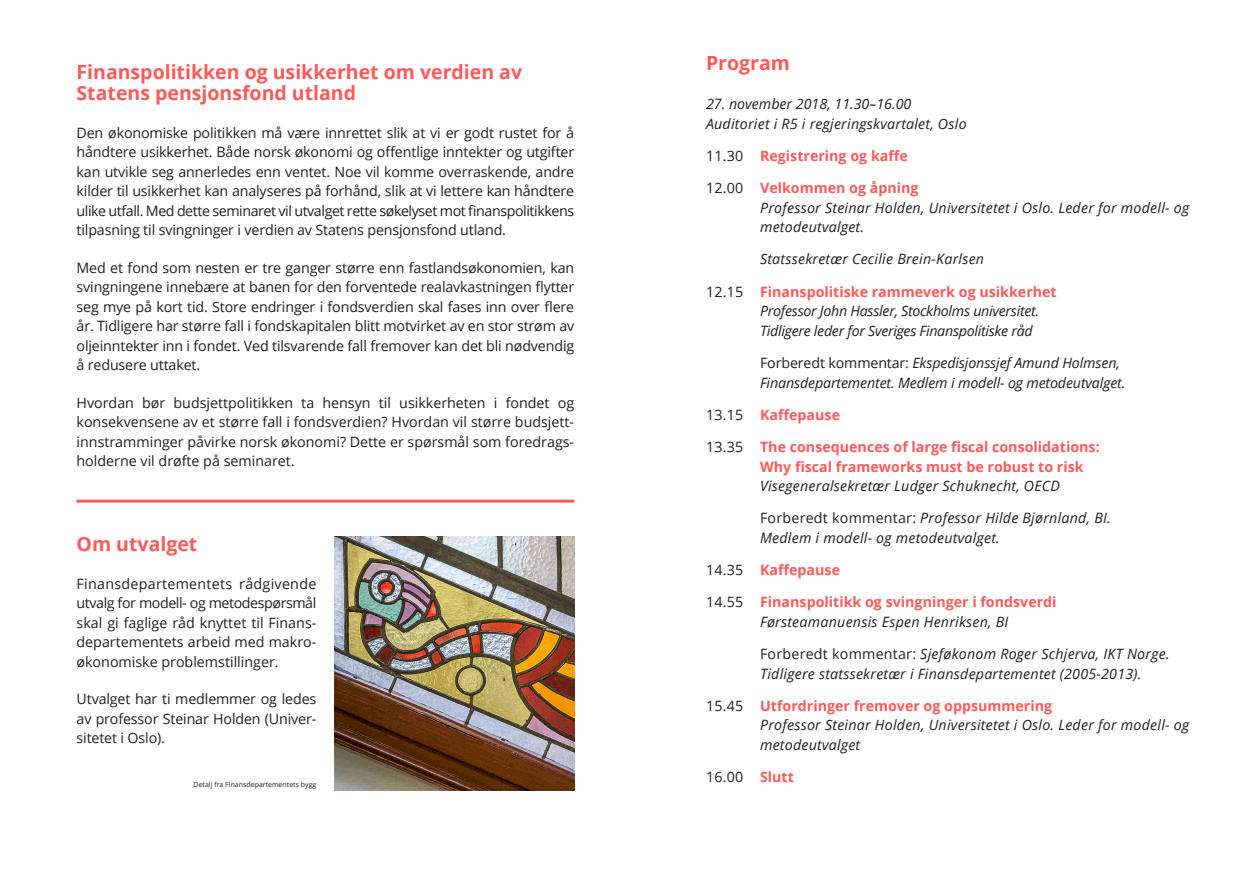
<style>
.page{position:relative;width:1259px;height:893px;background:#fff}
.page>*{position:absolute;margin:0;border:0;box-sizing:border-box;transform-origin:0 0}
.UnOverskrift_2{font:700 19.5px/21.5px "Open Sans";color:#ff5959}
.Normal_boks{font:14.25px/19.5px "Open Sans";letter-spacing:-.01em;color:#231f20;text-align:justify}
.friliste{font:italic 14.25px/19.5px "Open Sans";letter-spacing:.015em;color:#231f20}
.friliste-2{font:700 14.25px/19.5px "Open Sans";color:#ff5959}
.friliste-3{font:italic 14.25px/19.5px "Open Sans";letter-spacing:-.01em;color:#231f20}
.friliste-4{font:italic 14.25px/19.5px "Open Sans";letter-spacing:-.02em;color:#231f20}
.UnOverskrift_3{font:italic 14.25px "Open Sans";letter-spacing:.015em;color:#231f20}
.friliste-5{font:14.25px "Open Sans";color:#231f20}
.figur-noter{font:7.05px "Open Sans";color:#231f20}
.s1{font-weight:400;color:#231f20}
.s2{font-style:normal}
.s3{font-weight:700;color:#ff5959}
</style>
<div class="page">
<hr style="left:77px;top:500px;width:497px;height:3px;background:#ff5959">
<img style="left:334px;top:536px;width:240px;height:255px">
<p class="UnOverskrift_2" style="left:77px;top:60px;width:447px">Finanspolitikken og usikkerhet om verdien av<br>Statens pensjonsfond utland</p>
<p class="Normal_boks" style="left:77px;top:122px;width:499px">Den økonomiske politikken må være innrettet slik at vi er godt rustet for å håndtere usikkerhet. Både norsk økonomi og offentlige inntekter og utgifter kan utvikle seg annerledes enn ventet. Noe vil komme overraskende, andre kilder til usikkerhet kan analyseres på forhånd, slik at vi lettere kan håndtere ulike utfall. Med dette seminaret vil utvalget rette søkelyset mot finanspolitikkens tilpasning til svingninger i verdien av Statens pensjonsfond utland.</p>
<p class="Normal_boks" style="left:77px;top:257px;width:499px">Med et fond som nesten er tre ganger større enn fastlandsøkonomien, kan svingningene innebære at banen for den forventede realavkastningen flytter seg mye på kort tid. Store endringer i fondsverdien skal fases inn over flere år. Tidligere har større fall i fondskapitalen blitt motvirket av en stor strøm av oljeinntekter inn i fondet. Ved tilsvarende fall fremover kan det bli nødvendig å redusere uttaket.</p>
<p class="Normal_boks" style="left:77px;top:392px;width:499px">Hvordan bør budsjettpolitikken ta hensyn til usikkerheten i fondet og konsekvensene av et større fall i fondsverdien? Hvordan vil større budsjett&shy;innstramminger påvirke norsk økonomi? Dette er spørsmål som foredrags&shy;holderne vil drøfte på seminaret.</p>
<p class="UnOverskrift_2" style="left:77px;top:533px;width:122px">Om utvalget</p>
<p class="Normal_boks" style="left:77px;top:574px;width:241px">Finansdepartementets rådgivende utvalg for modell- og metodespørsmål skal gi faglige råd knyttet til Finans&shy;departementets arbeid med makro&shy;økonomiske problemstillinger.</p>
<p class="Normal_boks" style="left:77px;top:689px;width:241px">Utvalget har ti medlemmer og ledes av professor Steinar Holden (Univer&shy;sitetet i Oslo).</p>
<p class="figur-noter" style="left:194px;top:779px;width:124px">Detalj fra Finansdepartementets bygg</p>
<p class="UnOverskrift_2" style="left:706px;top:52px;width:85px">Program</p>
<p class="UnOverskrift_3" style="left:706px;top:94px;width:207px">27. november 2018, 11.30–16.00</p>
<p class="UnOverskrift_3" style="left:706px;top:114px;width:262px">Auditoriet i R5 i regjeringskvartalet, Oslo</p>
<p class="friliste-2" style="left:706px;top:146px;width:203px"><span class="s1">11.30</span> Registrering og kaffe</p>
<p class="friliste-2" style="left:706px;top:178px;width:214px"><span class="s1">12.00</span> Velkommen og åpning</p>
<p class="friliste" style="left:760px;top:197px;width:430px">Professor Steinar Holden, Universitetet i Oslo. Leder for modell- og metodeutvalget.</p>
<p class="friliste" style="left:760px;top:249px;width:226px">Statssekretær Cecilie Brein-Karlsen</p>
<p class="friliste-2" style="left:706px;top:281px;width:352px"><span class="s1">12.15</span> Finanspolitiske rammeverk og usikkerhet</p>
<p class="friliste-4" style="left:760px;top:301px;width:280px">Professor John Hassler, Stockholms universitet.<br>Tidligere leder for Sveriges Finanspolitiske råd</p>
<p class="friliste-3" style="left:760px;top:353px;width:367px"><span class="s2">Forberedt kommentar:</span> Ekspedisjonssjef Amund Holmsen,<br>Finansdepartementet. Medlem i modell- og metodeutvalget.</p>
<p class="friliste-2" style="left:706px;top:404px;width:136px"><span class="s1">13.15</span> Kaffepause</p>
<p class="friliste-2" style="left:760px;top:437px;width:341px;text-indent:-54px"><span class="s1">13.35</span> The consequences of large fiscal consolidations:<br>Why fiscal frameworks must be robust to risk</p>
<p class="friliste" style="left:760px;top:476px;width:301px">Visegeneralsekretær Ludger Schuknecht, OECD</p>
<p class="friliste" style="left:760px;top:508px;width:352px"><span class="s2">Forberedt kommentar:</span> Professor Hilde Bjørnland, BI.<br>Medlem i modell- og metodeutvalget.</p>
<p class="friliste-2" style="left:706px;top:560px;width:136px"><span class="s1">14.35</span> Kaffepause</p>
<p class="friliste-2" style="left:706px;top:592px;width:352px"><span class="s1">14.55</span> Finanspolitikk og svingninger i fondsverdi</p>
<p class="friliste" style="left:760px;top:611px;width:250px">Førsteamanuensis Espen Henriksen, BI</p>
<p class="friliste" style="left:760px;top:644px;width:411px"><span class="s2">Forberedt kommentar:</span> Sjeføkonom Roger Schjerva, IKT Norge.<br>Tidligere statssekretær i Finansdepartementet (2005-2013).</p>
<p class="friliste-2" style="left:706px;top:695px;width:348px"><span class="s1">15.45</span> Utfordringer fremover og oppsummering</p>
<p class="friliste" style="left:760px;top:715px;width:430px">Professor Steinar Holden, Universitetet i Oslo. Leder for modell- og metodeutvalget</p>
<p class="friliste-5" style="left:706px;top:767px;width:89px">16.00 <span class="s3">Slutt</span></p>
</div>
